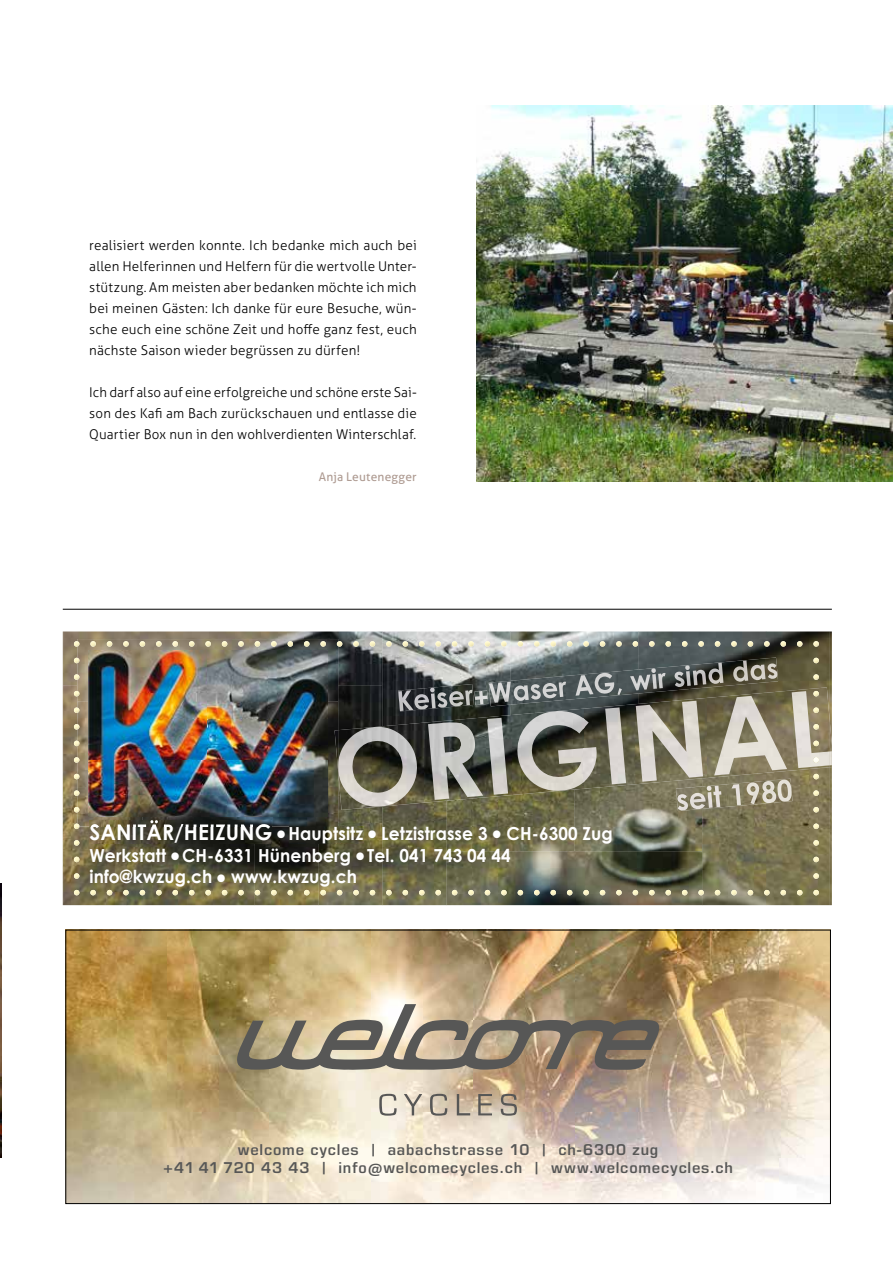
<style>
.page{position:relative;width:893px;height:1263px;background:#fff}
.page>*{position:absolute;margin:0;border:0;box-sizing:border-box;transform-origin:0 0}
.t1{font:700 18px/21.6px "Century Gothic";letter-spacing:.005em;color:#fff;scale:.95 1}
.t2{font:600 15px/18px "Eurostile LT Std";letter-spacing:.05em;color:#575756;text-align:center}
.t3{font:300 13.5px/21px "Aller";letter-spacing:.01em;color:#000;text-align:justify}
.t4{font:12px "Aller";letter-spacing:.015em;color:#af9c93}
.s1{font-size:21.9px}
</style>
<div class="page">
<img style="left:476px;top:105px;width:417px;height:377px">
<img style="left:0;top:884px;width:1px;height:274px">
<img style="left:67px;top:932px;width:762px;height:270px">
<svg style="left:237px;top:1004px;width:422px;height:67px;background:#9b8e78"></svg>
<svg style="left:379px;top:1094px;width:18px;height:22px"></svg>
<svg style="left:404px;top:1094px;width:18px;height:21px"></svg>
<svg style="left:430px;top:1094px;width:17px;height:22px"></svg>
<svg style="left:457px;top:1094px;width:13px;height:21px"></svg>
<svg style="left:478px;top:1094px;width:14px;height:21px"></svg>
<svg style="left:501px;top:1094px;width:16px;height:22px"></svg>
<img style="left:63px;top:631px;width:319px;height:54px">
<img style="left:382px;top:631px;width:128px;height:56px">
<img style="left:510px;top:631px;width:128px;height:26px">
<img style="left:638px;top:631px;width:128px;height:26px">
<img style="left:766px;top:631px;width:64px;height:274px">
<img style="left:63px;top:685px;width:64px;height:220px">
<img style="left:319px;top:685px;width:64px;height:220px">
<img style="left:447px;top:810px;width:127px;height:41px">
<img style="left:574px;top:810px;width:128px;height:41px">
<img style="left:702px;top:811px;width:64px;height:94px">
<img style="left:127px;top:843px;width:128px;height:62px">
<img style="left:255px;top:826px;width:64px;height:79px">
<img style="left:382px;top:810px;width:65px;height:95px">
<img style="left:446px;top:851px;width:256px;height:54px">
<img style="left:90px;top:826px;width:181px;height:17px">
<img style="left:290px;top:827px;width:73px;height:17px">
<img style="left:74px;top:658px;width:5px;height:221px">
<svg style="left:797px;top:890px;width:5px;height:5px"></svg>
<svg style="left:780px;top:890px;width:6px;height:5px"></svg>
<svg style="left:764px;top:890px;width:6px;height:5px"></svg>
<svg style="left:748px;top:890px;width:5px;height:5px"></svg>
<svg style="left:731px;top:890px;width:6px;height:5px"></svg>
<svg style="left:715px;top:890px;width:5px;height:5px"></svg>
<svg style="left:698px;top:890px;width:6px;height:5px"></svg>
<svg style="left:682px;top:890px;width:5px;height:5px"></svg>
<svg style="left:665px;top:890px;width:6px;height:5px"></svg>
<svg style="left:649px;top:890px;width:6px;height:5px"></svg>
<svg style="left:633px;top:890px;width:5px;height:5px"></svg>
<svg style="left:616px;top:890px;width:6px;height:5px"></svg>
<svg style="left:600px;top:890px;width:5px;height:5px"></svg>
<svg style="left:583px;top:890px;width:6px;height:5px"></svg>
<svg style="left:567px;top:890px;width:5px;height:5px"></svg>
<svg style="left:550px;top:890px;width:6px;height:5px"></svg>
<svg style="left:534px;top:890px;width:6px;height:5px"></svg>
<svg style="left:518px;top:890px;width:5px;height:5px"></svg>
<svg style="left:501px;top:890px;width:6px;height:5px"></svg>
<svg style="left:485px;top:890px;width:5px;height:5px"></svg>
<svg style="left:468px;top:890px;width:6px;height:5px"></svg>
<svg style="left:452px;top:890px;width:5px;height:5px"></svg>
<svg style="left:435px;top:890px;width:6px;height:5px"></svg>
<svg style="left:419px;top:890px;width:5px;height:5px"></svg>
<svg style="left:403px;top:890px;width:5px;height:5px"></svg>
<svg style="left:386px;top:890px;width:6px;height:5px"></svg>
<svg style="left:370px;top:890px;width:5px;height:5px"></svg>
<svg style="left:353px;top:890px;width:6px;height:5px"></svg>
<svg style="left:337px;top:890px;width:5px;height:5px"></svg>
<svg style="left:320px;top:890px;width:6px;height:5px"></svg>
<svg style="left:304px;top:890px;width:5px;height:5px"></svg>
<svg style="left:288px;top:890px;width:5px;height:5px"></svg>
<svg style="left:271px;top:890px;width:6px;height:5px"></svg>
<svg style="left:255px;top:890px;width:5px;height:5px"></svg>
<svg style="left:238px;top:890px;width:6px;height:5px"></svg>
<svg style="left:222px;top:890px;width:5px;height:5px"></svg>
<svg style="left:205px;top:890px;width:6px;height:5px"></svg>
<svg style="left:189px;top:890px;width:5px;height:5px"></svg>
<svg style="left:173px;top:890px;width:5px;height:5px"></svg>
<svg style="left:156px;top:890px;width:6px;height:5px"></svg>
<svg style="left:140px;top:890px;width:5px;height:5px"></svg>
<svg style="left:123px;top:890px;width:6px;height:5px"></svg>
<svg style="left:107px;top:890px;width:5px;height:5px"></svg>
<svg style="left:90px;top:890px;width:6px;height:5px"></svg>
<img style="left:813px;top:658px;width:6px;height:221px">
<svg style="left:797px;top:641px;width:5px;height:6px"></svg>
<svg style="left:780px;top:641px;width:6px;height:6px"></svg>
<svg style="left:764px;top:641px;width:6px;height:6px"></svg>
<svg style="left:748px;top:641px;width:5px;height:6px"></svg>
<svg style="left:731px;top:641px;width:6px;height:6px"></svg>
<svg style="left:715px;top:641px;width:5px;height:6px"></svg>
<svg style="left:698px;top:641px;width:6px;height:6px"></svg>
<svg style="left:682px;top:641px;width:5px;height:6px"></svg>
<svg style="left:665px;top:641px;width:6px;height:6px"></svg>
<svg style="left:649px;top:641px;width:6px;height:6px"></svg>
<svg style="left:633px;top:641px;width:5px;height:6px"></svg>
<svg style="left:616px;top:641px;width:6px;height:6px"></svg>
<svg style="left:600px;top:641px;width:5px;height:6px"></svg>
<svg style="left:583px;top:641px;width:6px;height:6px"></svg>
<svg style="left:567px;top:641px;width:5px;height:6px"></svg>
<svg style="left:550px;top:641px;width:6px;height:6px"></svg>
<svg style="left:534px;top:641px;width:6px;height:6px"></svg>
<svg style="left:518px;top:641px;width:5px;height:6px"></svg>
<svg style="left:501px;top:641px;width:6px;height:6px"></svg>
<svg style="left:485px;top:641px;width:5px;height:6px"></svg>
<svg style="left:468px;top:641px;width:6px;height:6px"></svg>
<svg style="left:452px;top:641px;width:5px;height:6px"></svg>
<svg style="left:435px;top:641px;width:6px;height:6px"></svg>
<svg style="left:419px;top:641px;width:5px;height:6px"></svg>
<svg style="left:403px;top:641px;width:5px;height:6px"></svg>
<svg style="left:386px;top:641px;width:6px;height:6px"></svg>
<svg style="left:370px;top:641px;width:5px;height:6px"></svg>
<svg style="left:353px;top:641px;width:6px;height:6px"></svg>
<svg style="left:813px;top:641px;width:6px;height:6px"></svg>
<svg style="left:813px;top:890px;width:6px;height:5px"></svg>
<svg style="left:74px;top:890px;width:5px;height:5px"></svg>
<img style="left:398px;top:684px;width:76px;height:3px">
<img style="left:489px;top:657px;width:289px;height:30px">
<img style="left:676px;top:810px;width:116px;height:1px">
<img style="left:77px;top:639px;width:261px;height:62px">
<img style="left:79px;top:701px;width:63px;height:125px">
<img style="left:273px;top:701px;width:65px;height:125px">
<img style="left:142px;top:816px;width:131px;height:10px">
<img style="left:77px;top:658px;width:2px;height:168px">
<svg style="left:337px;top:641px;width:5px;height:6px"></svg>
<svg style="left:320px;top:641px;width:6px;height:6px"></svg>
<svg style="left:304px;top:641px;width:5px;height:6px"></svg>
<svg style="left:288px;top:641px;width:5px;height:6px"></svg>
<svg style="left:271px;top:641px;width:6px;height:6px"></svg>
<svg style="left:255px;top:641px;width:5px;height:6px"></svg>
<svg style="left:238px;top:641px;width:6px;height:6px"></svg>
<svg style="left:222px;top:641px;width:5px;height:6px"></svg>
<svg style="left:205px;top:641px;width:6px;height:6px"></svg>
<svg style="left:189px;top:641px;width:5px;height:6px"></svg>
<svg style="left:173px;top:641px;width:5px;height:6px"></svg>
<svg style="left:156px;top:641px;width:6px;height:6px"></svg>
<svg style="left:140px;top:641px;width:5px;height:6px"></svg>
<svg style="left:123px;top:641px;width:6px;height:6px"></svg>
<svg style="left:107px;top:641px;width:5px;height:6px"></svg>
<svg style="left:90px;top:641px;width:6px;height:6px"></svg>
<svg style="left:74px;top:641px;width:5px;height:6px"></svg>
<img style="left:90px;top:820px;width:181px;height:6px">
<img style="left:89px;top:650px;width:238px;height:166px">
<img style="left:830px;top:723px;width:2px;height:44px">
<img style="left:338px;top:687px;width:492px;height:123px">
<img style="left:813px;top:691px;width:6px;height:72px">
<img style="left:335px;top:730px;width:3px;height:41px">
<hr style="left:63px;top:609px;width:769px;height:1px;background:#000">
<p class="t3" style="left:89px;top:235px;width:329px">realisiert werden konnte. Ich bedanke mich auch bei allen Helferinnen und Helfern für die wertvolle Unter&shy;stützung. Am meisten aber bedanken möchte ich mich bei meinen Gästen: Ich danke für eure Besuche, wün&shy;sche euch eine schöne Zeit und hoffe ganz fest, euch nächste Saison wieder begrüssen zu dürfen!</p>
<p class="t3" style="left:89px;top:382px;width:329px">Ich darf also auf eine erfolgreiche und schöne erste Sai&shy;son des Kafi am Bach zurückschauen und entlasse die Quartier Box nun in den wohlverdienten Winterschlaf.</p>
<p class="t4" style="left:319px;top:470px;width:100px">Anja Leutenegger</p>
<h1 class="t1" style="left:89px;top:822px;width:552px"><span class="s1">SANITÄR/HEIZUNG</span> ● Hauptsitz ● Letzistrasse 3 ● CH-6300 Zug<br>Werkstatt ● CH-6331 Hünenberg ● Tel. 041 743 04 44 info@kwzug.ch ● www.kwzug.ch</h1>
<p class="t2" style="left:163px;top:1141px;width:571px">welcome cycles | aabachstrasse 10 | ch-6300 zug<br>+41 41 720 43 43 | info@welcomecycles.ch | www.welcomecycles.ch</p>
</div>
